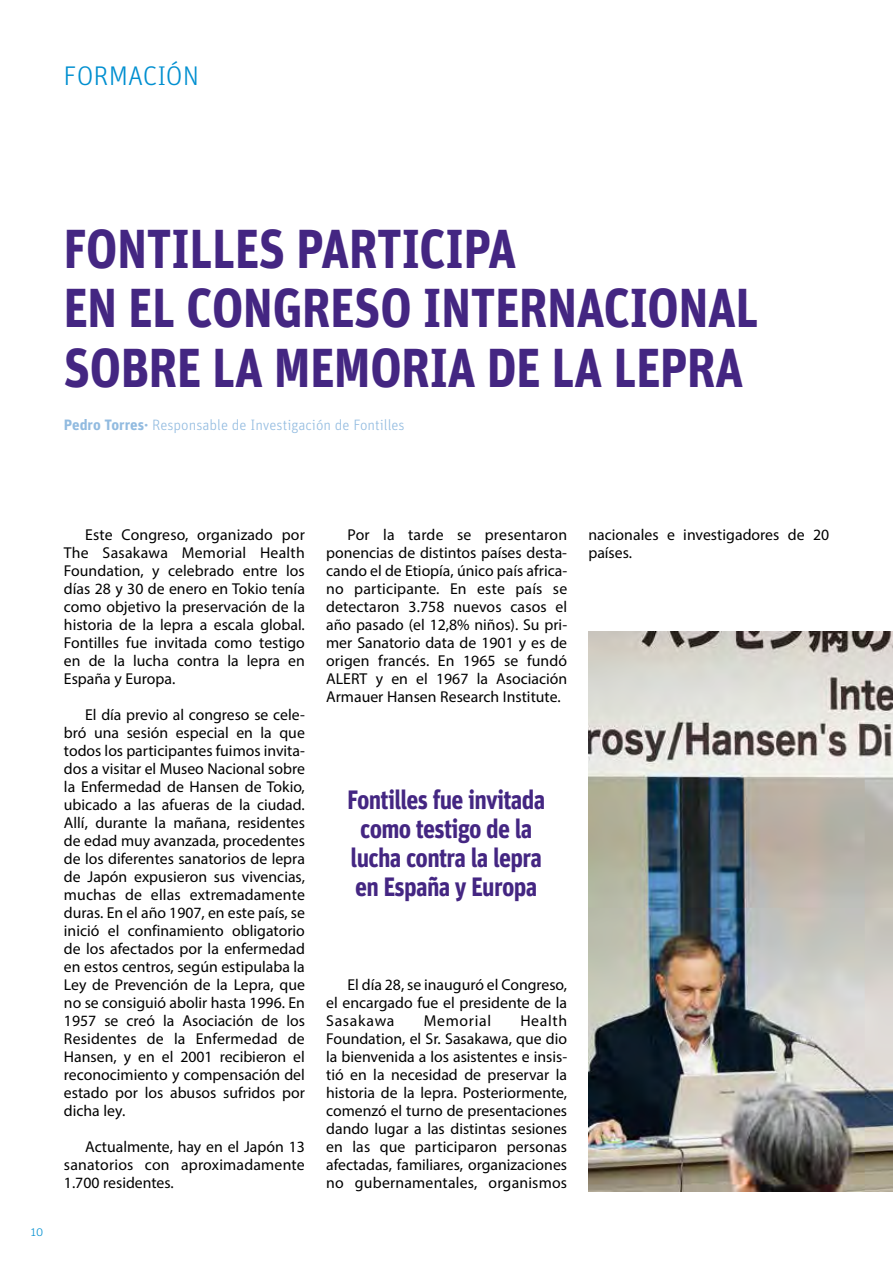
<style>
.page{position:relative;width:893px;height:1263px;background:#fff}
.page>*{position:absolute;margin:0;border:0;box-sizing:border-box;transform-origin:0 0}
.t1{font:700 54.9px/59.4px "Unit OT";letter-spacing:-.015em;color:#442682;scale:.9 1}
.t2{font:300 27px "Unit OT";color:#008fd0}
.t3{font:700 26.7px/28.8px "Unit OT";letter-spacing:-.03em;color:#442682;text-align:center;scale:.9 1}
.t4{font:15.75px/18px "Myriad Pro";color:#000;text-align:justify}
.t5{font:15.75px "Myriad Pro";letter-spacing:.045em;color:#000}
.t6{font:300 15px "Unit OT";color:#92bbe0}
.t7{font:300 12px "Unit OT";color:#008fd0}
.s1{font-weight:700}
</style>
<div class="page">
<img style="left:588px;top:631px;width:305px;height:561px">
<h2 class="t2" style="left:64px;top:60px;width:137px">FORMACIÓN</h2>
<h1 class="t1" style="left:63px;top:219px;width:774px">FONTILLES PARTICIPA<br>EN EL CONGRESO INTERNACIONAL<br>SOBRE LA MEMORIA DE LA LEPRA</h1>
<p class="t6" style="left:64px;top:417px;width:342px"><span class="s1">Pedro Torres·</span> Responsable de Investigación de Fontilles</p>
<p class="t7" style="left:31px;top:1225px;width:14px">10</p>
<p class="t4" style="left:64px;top:525px;width:242px;text-indent:21px">Este Congreso, organizado por The Sasakawa Memorial Health Foundation, y celebrado entre los días 28 y 30 de enero en Tokio tenía como objetivo la preservación de la historia de la lepra a escala global.<br>Fontilles fue invitada como testigo en de la lucha contra la lepra en España y Europa.</p>
<p class="t4" style="left:64px;top:705px;width:242px;text-indent:21px">El día previo al congreso se cele&shy;bró una sesión especial en la que todos los participantes fuimos invita&shy;dos a visitar el Museo Nacional sobre la Enfermedad de Hansen de Tokio, ubicado a las afueras de la ciudad.<br>Allí, durante la mañana, residentes de edad muy avanzada, procedentes de los diferentes sanatorios de lepra de Japón expusieron sus vivencias, muchas de ellas extremadamente duras. En el año 1907, en este país, se inició el confinamiento obligatorio de los afectados por la enfermedad en estos centros, según estipulaba la Ley de Prevención de la Lepra, que no se consiguió abolir hasta 1996. En 1957 se creó la Asociación de los Residentes de la Enfermedad de Hansen, y en el 2001 recibieron el reconocimiento y compensación del estado por los abusos sufridos por dicha ley.</p>
<p class="t4" style="left:64px;top:1138px;width:242px;text-indent:21px">Actualmente, hay en el Japón 13 sanatorios con aproximadamente 1.700 residentes.</p>
<p class="t4" style="left:326px;top:526px;width:243px;text-indent:21px">Por la tarde se presentaron ponencias de distintos países desta&shy;cando el de Etiopía, único país africa&shy;no participante. En este país se detectaron 3.758 nuevos casos el año pasado (el 12,8% niños). Su pri&shy;mer Sanatorio data de 1901 y es de origen francés. En 1965 se fundó ALERT y en el 1967 la Asociación Armauer Hansen Research Institute.</p>
<h3 class="t3" style="left:347px;top:785px;width:222px">Fontilles fue invitada como testigo de la lucha contra la lepra en España y Europa</h3>
<p class="t4" style="left:326px;top:976px;width:242px;text-indent:21px">El día 28, se inauguró el Congreso, el encargado fue el presidente de la Sasakawa</p>
<p class="t4" style="left:326px;top:1012px;width:243px;text-indent:194px">Health Foundation, el Sr. Sasakawa, que dio la bienvenida a los asistentes e insis&shy;tió en la necesidad de preservar la historia de la lepra. Posteriormente, comenzó el turno de presentaciones dando lugar a las distintas sesiones en las que participaron personas afectadas, familiares, organizaciones no gubernamentales, organismos</p>
<p class="t5" style="left:424px;top:1011px;width:69px">Memorial</p>
<p class="t4" style="left:588px;top:526px;width:242px">nacionales e investigadores de 20 países.</p>
</div>
